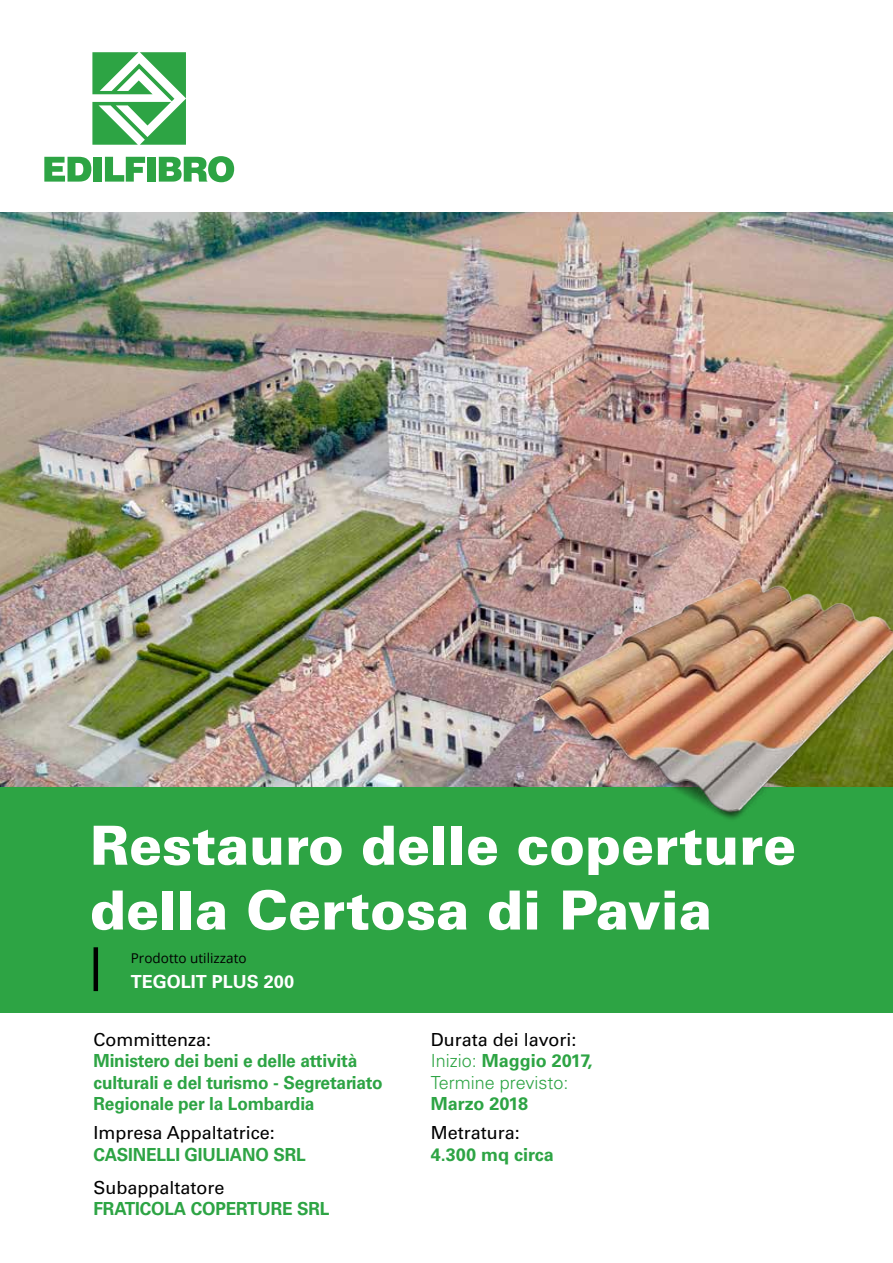
<style>
.page{position:relative;width:893px;height:1263px;background:#fff}
.page>*{position:absolute;margin:0;border:0;box-sizing:border-box;transform-origin:0 0}
.t1{font:900 54px/64.8px "Univers";color:#fff}
.t2{font:700 18px/21.6px "Univers";letter-spacing:-.01em;color:#2da444;scale:.96 1}
.t3{font:18px "Univers";color:#000}
.t4{font:300 18px/21.6px "Univers";color:#2da444}
.t5{font:700 18px "Univers";letter-spacing:-.01em;color:#2da444}
.t6{font:700 18px "Univers";color:#fff}
.t7{font:13.5px "Open Sans";color:#000}
.s1{font-weight:400;color:#000}
.s2{font-weight:700}
</style>
<div class="page">
<img style="left:0;top:213px;width:893px;height:574px">
<svg style="left:44px;top:157px;width:47px;height:25px"></svg>
<div style="left:93px;top:157px;width:8px;height:25px;background:#2da444"></div>
<svg style="left:105px;top:157px;width:40px;height:25px"></svg>
<div style="left:147px;top:157px;width:8px;height:25px;background:#2da444"></div>
<svg style="left:159px;top:156px;width:75px;height:26px"></svg>
<svg style="left:92px;top:52px;width:94px;height:93px"></svg>
<div style="left:0;top:787px;width:893px;height:225px;background:#2da444"></div>
<hr style="left:94px;top:947px;width:4px;height:44px;background:#000">
<img style="left:499px;top:575px;width:394px;height:244px">
<h1 class="t1" style="left:90px;top:812px;width:708px">Restauro delle coperture della Certosa di Pavia</h1>
<p class="t7" style="left:131px;top:948px;width:117px">Prodotto utilizzato</p>
<p class="t6" style="left:131px;top:971px;width:165px">TEGOLIT PLUS 200</p>
<p class="t3" style="left:94px;top:1028px;width:119px">Committenza:</p>
<p class="t2" style="left:94px;top:1050px;width:303px">Ministero dei beni e delle attività culturali e del turismo - Segretariato<br>Regionale per la Lombardia</p>
<p class="t3" style="left:94px;top:1122px;width:183px">Impresa Appaltatrice:</p>
<p class="t2" style="left:94px;top:1143px;width:222px">CASINELLI GIULIANO SRL</p>
<p class="t3" style="left:94px;top:1176px;width:133px">Subappaltatore</p>
<p class="t2" style="left:94px;top:1198px;width:247px">FRATICOLA COPERTURE SRL</p>
<p class="t4" style="left:431px;top:1028px;width:163px"><span class="s1">Durata dei lavori:<br></span>Inizio: <span class="s2">Maggio 2017,<br></span>Termine previsto:</p>
<p class="t5" style="left:431px;top:1093px;width:99px">Marzo 2018</p>
<p class="t3" style="left:431px;top:1122px;width:91px">Metratura:</p>
<p class="t5" style="left:431px;top:1144px;width:125px">4.300 mq circa</p>
</div>
